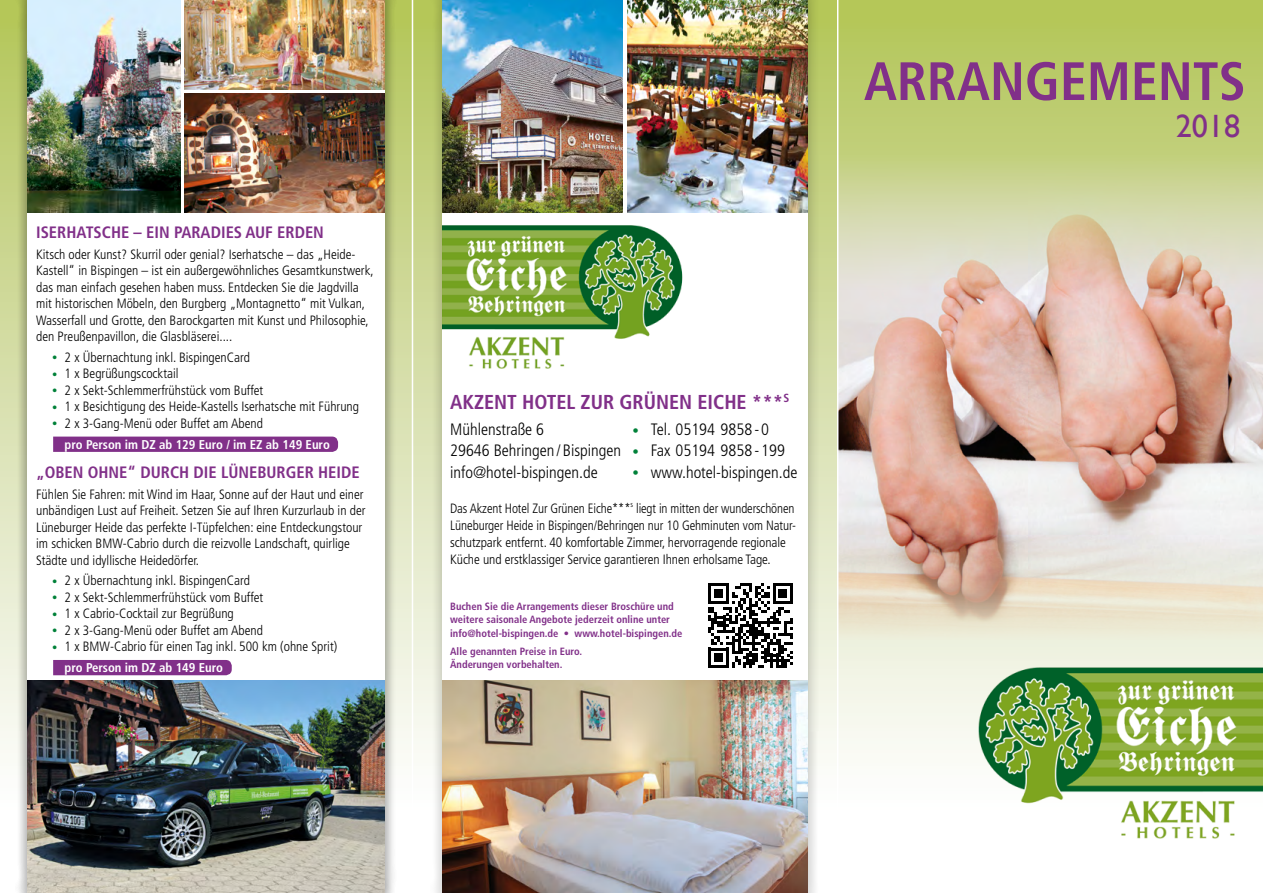
<style>
.page{position:relative;width:1263px;height:893px;background:#fff}
.page>*{position:absolute;margin:0;border:0;box-sizing:border-box;transform-origin:0 0}
.t1{font:700 condensed 54px "Frutiger";color:#813089}
.t2{font:32.25px "Gill Sans";color:#813089}
.t3{font:700 condensed 20.1px "Frutiger";color:#813089}
.t4{font:300 condensed 16.5px/21px "Frutiger";color:#000}
.t5{font:700 condensed 16.5px "Frutiger";color:#813089}
.t6{font:300 condensed 13.5px/16.5px "Frutiger";color:#000}
.t7{font:300 condensed 13.5px/17.2px "Frutiger";color:#000;scale:.96 1}
.t8{font:700 condensed 12.75px "Frutiger";color:#fff}
.t9{font:700 condensed 10.5px/13.5px "Frutiger";color:#813089}
.s1{font-size:10.5px;color:#008139}
.s2{font-size:12.75px;color:#008139}
</style>
<div class="page">
<div style="left:0;top:0;width:1263px;height:893px;background:linear-gradient(to bottom,#b4c55c,#fff)"></div>
<div style="left:16px;top:0;width:381px;height:893px;background:#000;opacity:.2"></div>
<div style="left:28px;top:0;width:357px;height:893px;background:#fff"></div>
<div style="left:430px;top:0;width:390px;height:893px;background:#000;opacity:.2"></div>
<div style="left:442px;top:0;width:366px;height:893px;background:#fff"></div>
<img style="left:838px;top:151px;width:425px;height:509px">
<img style="left:976px;top:668px;width:287px;height:170px">
<img style="left:185px;top:94px;width:200px;height:119px">
<img style="left:185px;top:0;width:200px;height:89px">
<img style="left:28px;top:0;width:153px;height:213px">
<img style="left:442px;top:0;width:181px;height:213px">
<img style="left:442px;top:680px;width:366px;height:213px">
<img style="left:627px;top:0;width:181px;height:213px">
<hr style="left:412px;top:0;width:1px;height:893px;background:#fff">
<svg style="left:53px;top:437px;width:285px;height:15px;background:#82328a"></svg>
<img style="left:442px;top:225px;width:241px;height:143px">
<hr style="left:837px;top:0;width:1px;height:893px;background:#fff">
<svg style="left:708px;top:583px;width:85px;height:85px"></svg>
<img style="left:28px;top:680px;width:357px;height:213px">
<div style="left:53px;top:660px;width:179px;height:15px;background:#813089"></div>
<p class="t5" style="left:36px;top:222px;width:289px">ISERHATSCHE – EIN PARADIES AUF ERDEN</p>
<p class="t6" style="left:36px;top:246px;width:339px">Kitsch oder Kunst? Skurril oder genial? Iserhatsche – das „Heide-Kastell“ in Bispingen – ist ein außergewöhnliches Gesamtkunstwerk, das man einfach gesehen haben muss. Entdecken Sie die Jagdvilla mit historischen Möbeln, den Burgberg „Montagnetto“ mit Vulkan, Wasserfall und Grotte, den Barockgarten mit Kunst und Philosophie, den Preußenpavillon, die Glasbläserei....</p>
<p class="t6" style="left:52px;top:349px;width:199px"><span class="s1">•</span> 2 x Übernachtung inkl. BispingenCard</p>
<p class="t6" style="left:52px;top:366px;width:128px"><span class="s1">•</span> 1 x Begrüßungscocktail</p>
<p class="t6" style="left:52px;top:382px;width:213px"><span class="s1">•</span> 2 x Sekt-Schlemmerfrühstück vom Buffet</p>
<p class="t6" style="left:52px;top:399px;width:308px"><span class="s1">•</span> 1 x Besichtigung des Heide-Kastells Iserhatsche mit Führung</p>
<p class="t6" style="left:52px;top:415px;width:212px"><span class="s1">•</span> 2 x 3-Gang-Menü oder Buffet am Abend</p>
<p class="t8" style="left:65px;top:437px;width:267px">pro Person im DZ ab 129 Euro / im EZ ab 149 Euro</p>
<p class="t5" style="left:36px;top:462px;width:325px">„OBEN OHNE“ DURCH DIE LÜNEBURGER HEIDE</p>
<p class="t6" style="left:36px;top:486px;width:331px">Fühlen Sie Fahren: mit Wind im Haar, Sonne auf der Haut und einer unbändigen Lust auf Freiheit. Setzen Sie auf Ihren Kurzurlaub in der Lüneburger Heide das perfekte I-Tüpfelchen: eine Entdeckungstour im schicken BMW-Cabrio durch die reizvolle Landschaft, quirlige Städte und idyllische Heidedörfer.</p>
<p class="t6" style="left:52px;top:573px;width:199px"><span class="s1">•</span> 2 x Übernachtung inkl. BispingenCard</p>
<p class="t6" style="left:52px;top:589px;width:213px"><span class="s1">•</span> 2 x Sekt-Schlemmerfrühstück vom Buffet</p>
<p class="t6" style="left:52px;top:606px;width:183px"><span class="s1">•</span> 1 x Cabrio-Cocktail zur Begrüßung</p>
<p class="t6" style="left:52px;top:622px;width:212px"><span class="s1">•</span> 2 x 3-Gang-Menü oder Buffet am Abend</p>
<p class="t6" style="left:52px;top:639px;width:286px"><span class="s1">•</span> 1 x BMW-Cabrio für einen Tag inkl. 500 km (ohne Sprit)</p>
<p class="t8" style="left:65px;top:660px;width:160px">pro Person im DZ ab 149 Euro</p>
<h1 class="t1" style="left:864px;top:49px;width:383px">ARRANGEMENTS</h1>
<h2 class="t2" style="left:1176px;top:107px;width:66px">2018</h2>
<h3 class="t3" style="left:450px;top:390px;width:340px">AKZENT HOTEL ZUR GRÜNEN EICHE ***<sup>S</sup></h3>
<p class="t4" style="left:450px;top:419px;width:95px">Mühlenstraße 6</p>
<p class="t4" style="left:450px;top:419px;width:336px;text-indent:182px"><span class="s2">•</span> Tel. 05194 9858 - 0<br>29646 Behringen /Bispingen <span class="s2">•</span> Fax 05194 9858 - 199 info@hotel-bispingen.de</p>
<p class="t4" style="left:632px;top:462px;width:166px"><span class="s2">•</span> www.hotel-bispingen.de</p>
<p class="t7" style="left:450px;top:499px;width:362px">Das Akzent Hotel Zur Grünen Eiche***<sup>s</sup> liegt in mitten der wunderschönen Lüneburger Heide in Bispingen/Behringen nur 10 Gehminuten vom Natur&shy;schutzpark entfernt. 40 komfortable Zimmer, hervorragende regionale Küche und erstklassiger Service garantieren Ihnen erholsame Tage.</p>
<p class="t9" style="left:450px;top:599px;width:234px">Buchen Sie die Arrangements dieser Broschüre und weitere saisonale Angebote jederzeit online unter info@hotel-bispingen.de • www.hotel-bispingen.de</p>
<p class="t9" style="left:450px;top:644px;width:133px">Alle genannten Preise in Euro.<br>Änderungen vorbehalten.</p>
</div>
